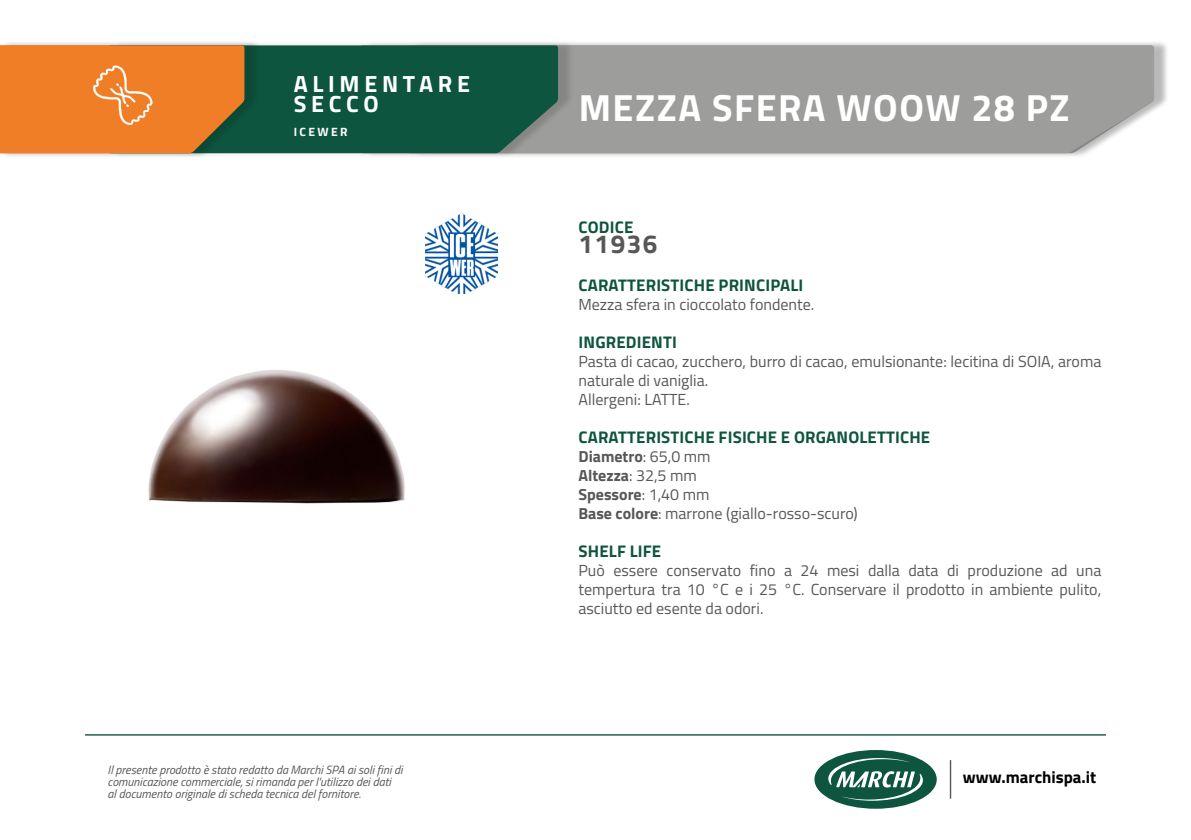
<style>
.page{position:relative;width:1191px;height:840px;background:#fff}
.page>*{position:absolute;margin:0;border:0;box-sizing:border-box;transform-origin:0 0}
.t1{font:700 37.8px/34.2px "Titillium Web";letter-spacing:.04em;color:#fff}
.t2{font:700 26px "Titillium Web";letter-spacing:.06em;color:#575756}
.t3{font:700 23.4px "Titillium Web";letter-spacing:.2em;color:#fff}
.t4{font:700 16.8px "Titillium Web";letter-spacing:.01em;color:#0e5540}
.t5{font:700 16.8px "Titillium Web";color:#000}
.t6{font:16px/19px "Titillium Web";color:#575756}
.t7{font:700 16px "Titillium Web";color:#575756}
.t8{font:italic 12px/12px "Titillium Web";color:#575756}
.t9{font:700 12px "Titillium Web";letter-spacing:.2em;color:#fff}
.s1{font-weight:400}
.s2{font-weight:700}
</style>
<div class="page">
<img style="left:148px;top:244px;width:317px;height:260px">
<div style="left:365px;top:40px;width:804px;height:119px;background:#000;opacity:.15"></div>
<div style="left:574px;top:45px;width:580px;height:108px;background:#9d9d9c"></div>
<div style="left:113px;top:40px;width:461px;height:119px;background:#000;opacity:.15"></div>
<div style="left:260px;top:45px;width:298px;height:108px;background:#0e5540"></div>
<div style="left:0;top:40px;width:260px;height:119px;background:#000;opacity:.15"></div>
<svg style="left:0;top:45px;width:244px;height:108px;background:#e37e2b"></svg>
<img style="left:426px;top:214px;width:71px;height:79px">
<hr style="left:949px;top:759px;width:2px;height:39px;background:#575756">
<div style="left:814px;top:749px;width:122px;height:59px;background:#0e5540;border-radius:50%"></div>
<svg style="left:828px;top:757px;width:95px;height:43px"></svg>
<hr style="left:85px;top:733px;width:1021px;height:2px;background:#0e5540">
<p class="t3" style="left:294px;top:66px;width:178px">ALIMENTARE</p>
<p class="t3" style="left:294px;top:86px;width:86px">SECCO</p>
<p class="t9" style="left:294px;top:122px;width:55px">ICEWER</p>
<p class="t8" style="left:108px;top:762px;width:296px">Il presente prodotto è stato redatto da Marchi SPA ai soli fini di comunicazione commerciale, si rimanda per l'utilizzo dei dati<br>al documento originale di scheda tecnica del fornitore.</p>
<p class="t1" style="left:582px;top:71px;width:473px">LE CAMEMBERT LONG LIFE<br>G.125 X24</p>
<p class="t1" style="left:578px;top:88px;width:492px">MEZZA SFERA WOOW 28 PZ</p>
<p class="t4" style="left:578px;top:214px;width:56px">CODICE</p>
<p class="t2" style="left:578px;top:224px;width:81px">11936</p>
<p class="t4" style="left:578px;top:272px;width:226px">CARATTERISTICHE PRINCIPALI</p>
<p class="t6" style="left:578px;top:294px;width:237px">Mezza sfera in cioccolato fondente.</p>
<p class="t4" style="left:578px;top:329px;width:100px">INGREDIENTI</p>
<p class="t6" style="left:578px;top:351px;width:524px">Pasta di cacao, zucchero, burro di cacao, emulsionante: lecitina di SOIA, aroma naturale di vaniglia.</p>
<p class="t6" style="left:578px;top:389px;width:113px">Allergeni: LATTE.</p>
<p class="t4" style="left:578px;top:424px;width:353px">CARATTERISTICHE FISICHE E ORGANOLETTICHE</p>
<p class="t7" style="left:578px;top:444px;width:134px">Diametro<span class="s1">: 65,0 mm</span></p>
<p class="t7" style="left:578px;top:463px;width:120px">Altezza<span class="s1">: 32,5 mm</span></p>
<p class="t7" style="left:578px;top:482px;width:133px">Spessore<span class="s1">: 1,40 mm</span></p>
<p class="t6" style="left:578px;top:503px;width:281px"><span class="s2">Base colore</span>: marrone (giallo-rosso-scuro)</p>
<p class="t4" style="left:578px;top:538px;width:84px">SHELF LIFE</p>
<p class="t6" style="left:578px;top:560px;width:524px;text-align:justify">Può essere conservato fino a 24 mesi dalla data di produzione ad una tempertura tra 10 °C e i 25 °C. Conservare il prodotto in ambiente pulito, asciutto ed esente da odori.</p>
<p class="t5" style="left:963px;top:764px;width:135px">www.marchispa.it</p>
</div>
